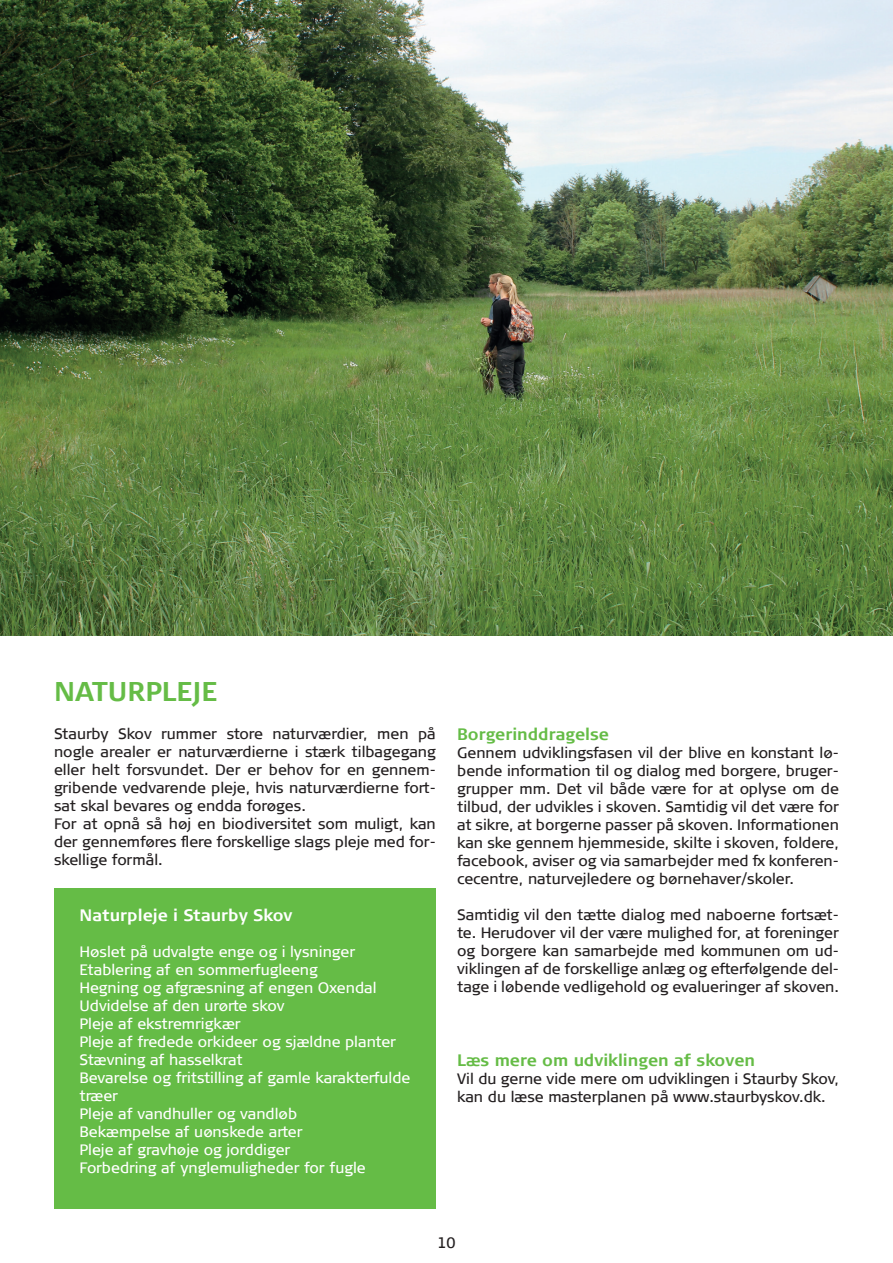
<style>
.page{position:relative;width:893px;height:1263px;background:#fff}
.page>*{position:absolute;margin:0;border:0;box-sizing:border-box;transform-origin:0 0}
.t1{font:700 27px "Signa Column";color:#65bc46}
.t2{font:700 16.5px "Signa Column";color:#65bc46}
.t3{font:700 16.5px "Signa Column";color:#fff}
.t4{font:15px/18px "Signa Column";color:#231f20}
.t5{font:15px/18px "Signa Column";color:#fff}
</style>
<div class="page">
<div style="left:54px;top:889px;width:382px;height:320px;background:#65bc46"></div>
<img style="left:0;top:0;width:893px;height:635px">
<h1 class="t1" style="left:54px;top:676px;width:165px">NATURPLEJE</h1>
<p class="t4" style="left:54px;top:725px;width:383px">Staurby Skov rummer store naturværdier, men på nogle arealer er naturværdierne i stærk tilbagegang eller helt forsvundet. Der er behov for en gennem&shy;gribende vedvarende pleje, hvis naturværdierne fort&shy;sat skal bevares og endda forøges.<br>For at opnå så høj en biodiversitet som muligt, kan der gennemføres flere forskellige slags pleje med for&shy;skellige formål.</p>
<p class="t3" style="left:80px;top:905px;width:214px">Naturpleje i Staurby Skov</p>
<p class="t5" style="left:80px;top:942px;width:332px">Høslet på udvalgte enge og i lysninger<br>Etablering af en sommerfugleeng<br>Hegning og afgræsning af engen Oxendal<br>Udvidelse af den urørte skov<br>Pleje af ekstremrigkær<br>Pleje af fredede orkideer og sjældne planter<br>Stævning af hasselkrat<br>Bevarelse og fritstilling af gamle karakterfulde træer<br>Pleje af vandhuller og vandløb<br>Bekæmpelse af uønskede arter<br>Pleje af gravhøje og jorddiger<br>Forbedring af ynglemuligheder for fugle</p>
<p class="t2" style="left:457px;top:725px;width:153px">Borgerinddragelse</p>
<p class="t4" style="left:457px;top:744px;width:383px;text-align:justify">Gennem udviklingsfasen vil der blive en konstant lø&shy;bende information til og dialog med borgere, bruger&shy;grupper mm. Det vil både være for at oplyse om de tilbud, der udvikles i skoven. Samtidig vil det være for at sikre, at borgerne passer på skoven. Informationen kan ske gennem hjemmeside, skilte i skoven, foldere, facebook, aviser og via samarbejder med fx konferen&shy;cecentre, naturvejledere og børnehaver/skoler.</p>
<p class="t4" style="left:457px;top:906px;width:383px;text-align:justify">Samtidig vil den tætte dialog med naboerne fortsæt&shy;te. Herudover vil der være mulighed for, at foreninger og borgere kan samarbejde med kommunen om ud&shy;viklingen af de forskellige anlæg og efterfølgende del&shy;tage i løbende vedligehold og evalueringer af skoven.</p>
<p class="t2" style="left:457px;top:1050px;width:299px">Læs mere om udviklingen af skoven</p>
<p class="t4" style="left:457px;top:1069px;width:383px">Vil du gerne vide mere om udviklingen i Staurby Skov, kan du læse masterplanen på www.staurbyskov.dk.</p>
<p class="t4" style="left:437px;top:1234px;width:20px">10</p>
</div>
